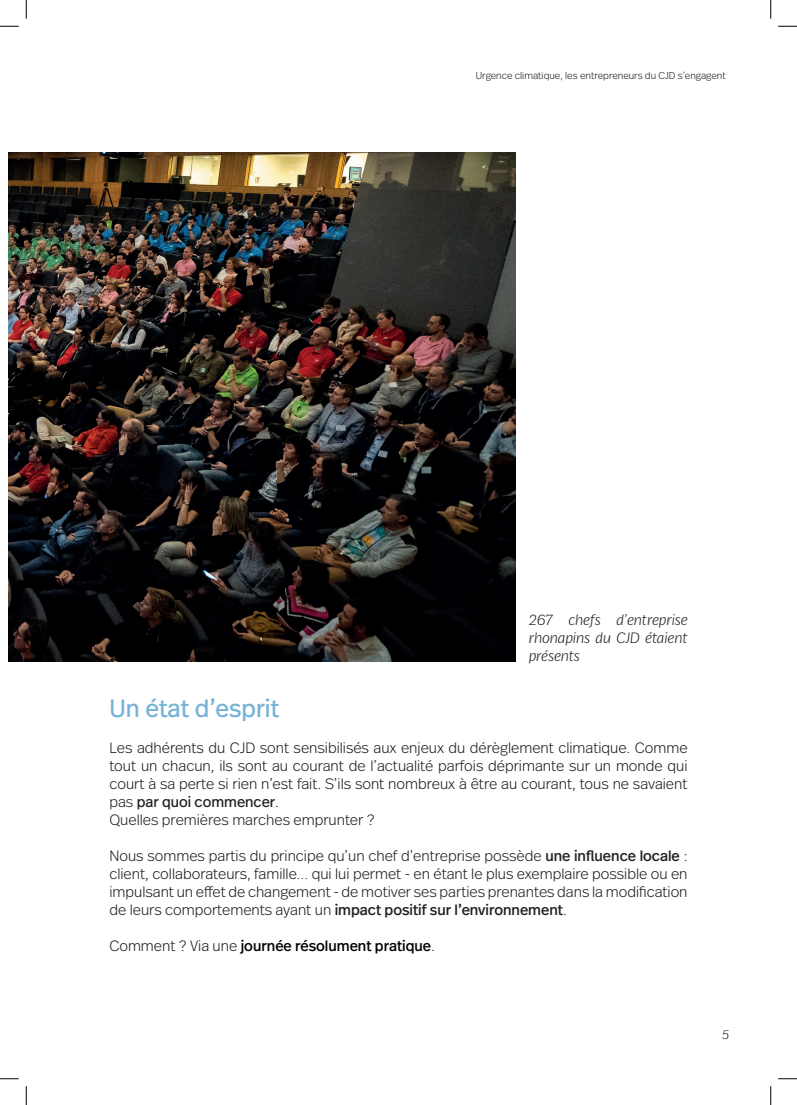
<style>
.page{position:relative;width:797px;height:1105px;background:#fff}
.page>*{position:absolute;margin:0;border:0;box-sizing:border-box;transform-origin:0 0}
.t1{font:25px "Real Head Pro";color:#77b3d7}
.t2{font:300 15px/18px "Real Head Pro";color:#231f20}
.t3{font:italic 300 15px/18px "Real Head Pro";color:#231f20;text-align:justify}
.t4{font:15px "Real Head Pro";color:#000}
.t5{font:italic 300 12.5px "Real Head Pro";color:#231f20}
.t6{font:300 10px "Real Head Pro";color:#231f20}
.s1{font-weight:400}
.s2{font-weight:300;color:#231f20}
</style>
<div class="page">
<img style="left:9px;top:153px;width:506px;height:509px">
<svg style="left:0;top:25px;width:19px;height:2px"></svg>
<svg style="left:778px;top:25px;width:19px;height:2px"></svg>
<svg style="left:0;top:1078px;width:19px;height:1px"></svg>
<svg style="left:778px;top:1078px;width:19px;height:1px"></svg>
<svg style="left:25px;top:0;width:2px;height:19px"></svg>
<svg style="left:25px;top:1086px;width:2px;height:19px"></svg>
<svg style="left:770px;top:0;width:1px;height:19px"></svg>
<svg style="left:770px;top:1086px;width:1px;height:19px"></svg>
<p class="t6" style="left:475px;top:69px;width:251px">Urgence climatique, les entrepreneurs du CJD s’engagent</p>
<p class="t3" style="left:529px;top:610px;width:160px">267 chefs d’entreprise rhonapins du CJD étaient présents</p>
<h1 class="t1" style="left:109px;top:691px;width:171px">Un état d’esprit</h1>
<p class="t2" style="left:109px;top:738px;width:579px">Les adhérents du CJD sont sensibilisés aux enjeux du dérèglement climatique. Comme tout un chacun, ils sont au courant de l’actualité parfois déprimante sur un monde qui court à sa perte si rien n’est fait. S’ils sont nombreux à être au courant, tous ne savaient pas <span class="s1">par quoi commencer</span>.<br>Quelles premières marches emprunter ?</p>
<p class="t2" style="left:109px;top:846px;width:579px;text-align:justify">Nous sommes partis du principe qu’un chef d’entreprise possède <span class="s1">une influence locale</span> : client, collaborateurs, famille… qui lui permet - en étant le plus exemplaire possible ou en impulsant un effet de changement - de motiver ses parties prenantes dans la modification de leurs comportements ayant un <span class="s1">impact positif sur l’environnement</span>.</p>
<p class="t4" style="left:109px;top:935px;width:327px"><span class="s2">Comment ? Via une</span> journée résolument pratique<span class="s2">.</span></p>
<p class="t5" style="left:722px;top:1025px;width:8px">5</p>
</div>
